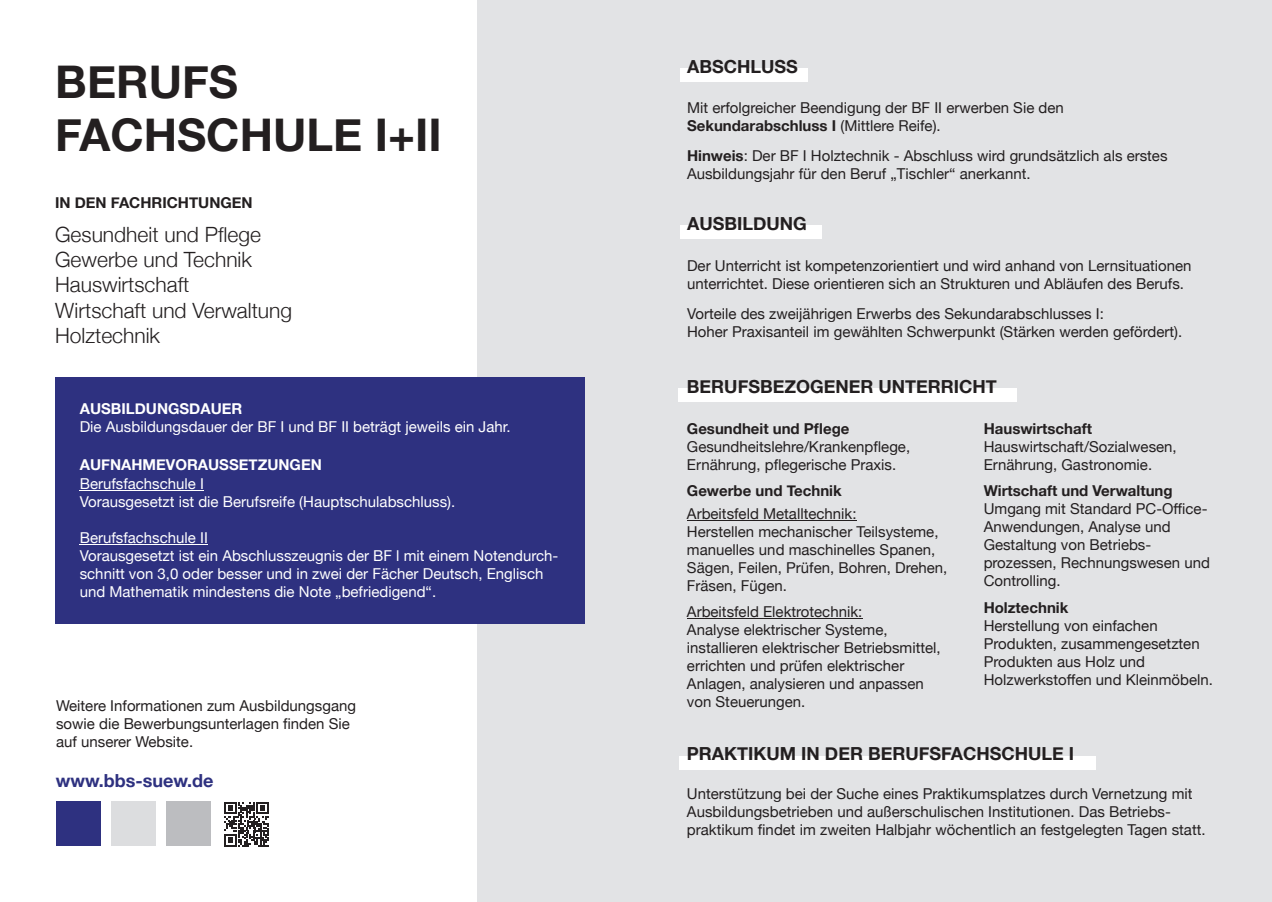
<style>
.page{position:relative;width:1272px;height:902px;background:#fff}
.page>*{position:absolute;margin:0;border:0;box-sizing:border-box;transform-origin:0 0}
.t1{font:700 45px/52.5px "Helvetica Neue";color:#231f20}
.t2{font:300 21px/25.2px "Helvetica Neue";color:#231f20}
.t3{font:700 18px "Helvetica Neue";color:#231f20}
.t4{font:700 18px "Helvetica Neue";color:#2e3180}
.t5{font:15px/18px "Helvetica Neue";color:#231f20}
.t6{font:15px/18px "Helvetica Neue";color:#fff}
.t7{font:700 15px "Helvetica Neue";color:#231f20}
.t8{font:700 15px "Helvetica Neue";color:#fff}
.s1{font-weight:700}
</style>
<div class="page">
<div style="left:477px;top:0;width:794px;height:901px;background:#e2e3e5"></div>
<div style="left:55px;top:377px;width:530px;height:247px;background:#2e3180"></div>
<hr style="left:80px;top:489px;width:124px;height:1px;background:#fff">
<hr style="left:80px;top:543px;width:128px;height:1px;background:#fff">
<div style="left:56px;top:801px;width:45px;height:44px;background:#2e3180"></div>
<div style="left:111px;top:801px;width:45px;height:44px;background:#dcdddf"></div>
<div style="left:166px;top:801px;width:45px;height:44px;background:#bcbdc0"></div>
<hr style="left:687px;top:519px;width:169px;height:1px;background:#231f20">
<hr style="left:687px;top:618px;width:175px;height:1px;background:#231f20">
<div style="left:680px;top:68px;width:127px;height:14px;background:#fff"></div>
<div style="left:678px;top:388px;width:339px;height:14px;background:#fff"></div>
<div style="left:678px;top:755px;width:417px;height:14px;background:#fff"></div>
<svg style="left:224px;top:802px;width:45px;height:44px"></svg>
<div style="left:680px;top:225px;width:142px;height:14px;background:#fff"></div>
<h1 class="t1" style="left:55px;top:57px;width:388px">BERUFS<br>FACHSCHULE I+II</h1>
<p class="t7" style="left:55px;top:191px;width:199px">IN DEN FACHRICHTUNGEN</p>
<h2 class="t2" style="left:55px;top:220px;width:238px">Gesundheit und Pflege<br>Gewerbe und Technik<br>Hauswirtschaft<br>Wirtschaft und Verwaltung<br>Holztechnik</h2>
<p class="t8" style="left:80px;top:396px;width:164px">AUSBILDUNGSDAUER</p>
<p class="t6" style="left:80px;top:419px;width:432px">Die Ausbildungsdauer der BF I und BF II beträgt jeweils ein Jahr.</p>
<p class="t8" style="left:80px;top:452px;width:243px">AUFNAHMEVORAUSSETZUNGEN</p>
<p class="t6" style="left:80px;top:475px;width:377px">Berufsfachschule I<br>Vorausgesetzt ist die Berufsreife (Hauptschulabschluss).</p>
<p class="t6" style="left:80px;top:529px;width:480px">Berufsfachschule II<br>Vorausgesetzt ist ein Abschlusszeugnis der BF l mit einem Notendurch&shy;schnitt von 3,0 oder besser und in zwei der Fächer Deutsch, Englisch und Mathematik mindestens die Note „befriedigend“.</p>
<p class="t5" style="left:56px;top:697px;width:301px">Weitere Informationen zum Ausbildungsgang sowie die Bewerbungsunterlagen finden Sie auf unserer Website.</p>
<p class="t4" style="left:56px;top:766px;width:159px">www.bbs-suew.de</p>
<p class="t3" style="left:687px;top:52px;width:112px">ABSCHLUSS</p>
<p class="t5" style="left:687px;top:100px;width:378px">Mit erfolgreicher Beendigung der BF II erwerben Sie den<br><span class="s1">Sekundarabschluss I</span> (Mittlere Reife).</p>
<p class="t5" style="left:687px;top:148px;width:482px"><span class="s1">Hinweis</span>: Der BF I Holztechnik - Abschluss wird grundsätzlich als erstes<br>Ausbildungsjahr für den Beruf „Tischler“ anerkannt.</p>
<p class="t3" style="left:687px;top:210px;width:121px">AUSBILDUNG</p>
<p class="t5" style="left:687px;top:257px;width:506px">Der Unterricht ist kompetenzorientiert und wird anhand von Lernsituationen unterrichtet. Diese orientieren sich an Strukturen und Abläufen des Berufs.</p>
<p class="t5" style="left:687px;top:305px;width:497px">Vorteile des zweijährigen Erwerbs des Sekundarabschlusses I:<br>Hoher Praxisanteil im gewählten Schwerpunkt (Stärken werden gefördert).</p>
<p class="t3" style="left:687px;top:372px;width:311px">BERUFSBEZOGENER UNTERRICHT</p>
<p class="t7" style="left:687px;top:416px;width:164px">Gesundheit und Pflege</p>
<p class="t5" style="left:687px;top:438px;width:225px">Gesundheitslehre/Krankenpflege,<br>Ernährung, pflegerische Praxis.</p>
<p class="t7" style="left:687px;top:479px;width:156px">Gewerbe und Technik</p>
<p class="t5" style="left:687px;top:505px;width:262px">Arbeitsfeld Metalltechnik:<br>Herstellen mechanischer Teilsysteme, manuelles und maschinelles Spanen,<br>Sägen, Feilen, Prüfen, Bohren, Drehen,<br>Fräsen, Fügen.</p>
<p class="t5" style="left:687px;top:603px;width:255px">Arbeitsfeld Elektrotechnik:<br>Analyse elektrischer Systeme, installieren elektrischer Betriebsmittel, errichten und prüfen elektrischer<br>Anlagen, analysieren und anpassen von Steuerungen.</p>
<p class="t7" style="left:983px;top:416px;width:110px">Hauswirtschaft</p>
<p class="t5" style="left:983px;top:438px;width:194px">Hauswirtschaft/Sozialwesen,<br>Ernährung, Gastronomie.</p>
<p class="t7" style="left:983px;top:479px;width:190px">Wirtschaft und Verwaltung</p>
<p class="t5" style="left:983px;top:500px;width:228px">Umgang mit Standard PC-Office-<br>Anwendungen, Analyse und<br>Gestaltung von Betriebs&shy;prozessen, Rechnungswesen und<br>Controlling.</p>
<p class="t7" style="left:983px;top:595px;width:86px">Holztechnik</p>
<p class="t5" style="left:983px;top:617px;width:231px">Herstellung von einfachen<br>Produkten, zusammengesetzten<br>Produkten aus Holz und<br>Holzwerkstoffen und Kleinmöbeln.</p>
<p class="t3" style="left:687px;top:739px;width:389px">PRAKTIKUM IN DER BERUFSFACHSCHULE I</p>
<p class="t5" style="left:687px;top:785px;width:520px">Unterstützung bei der Suche eines Praktikumsplatzes durch Vernetzung mit<br>Ausbildungsbetrieben und außerschulischen Institutionen. Das Betriebs&shy;praktikum findet im zweiten Halbjahr wöchentlich an festgelegten Tagen statt.</p>
</div>
